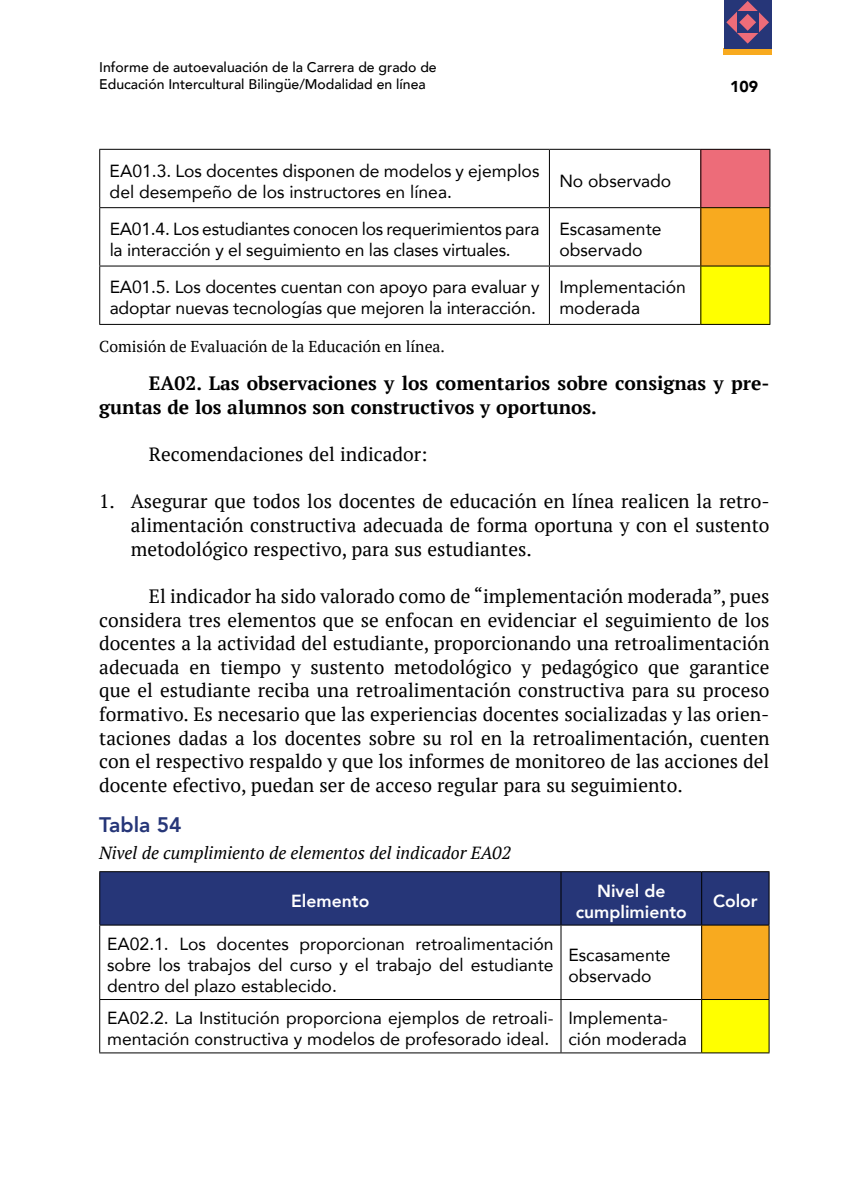
<style>
.page{position:relative;width:844px;height:1191px;background:#fff}
.page>*{position:absolute;margin:0;border:0;box-sizing:border-box;transform-origin:0 0}
.t1{font:800 21px "Avenir";color:#263678}
.t2{font:19.25px/23.6px "PT Serif";color:#000;text-align:justify}
.t3{font:700 19.25px/23.6px "PT Serif";color:#000}
.t4{font:17.5px/21px "Avenir";color:#000}
.t5{font:italic 17.5px "PT Serif";color:#000}
.t6{font:800 17.5px/21px "Avenir";color:#fff;text-align:center}
.t7{font:15.75px "PT Serif";color:#000}
.t8{font:900 15.75px "Avenir";color:#000}
.t9{font:500 14px/17.5px "Avenir";color:#000}
</style>
<div class="page">
<div style="left:723px;top:48px;width:48px;height:7px;background:#f8aa1f"></div>
<div style="left:723px;top:0;width:48px;height:49px;background:#263678"></div>
<svg style="left:726px;top:1px;width:42px;height:43px"></svg>
<div style="left:700px;top:149px;width:69px;height:59px;background:#ed6c79"></div>
<div style="left:700px;top:208px;width:69px;height:58px;background:#f8aa1f"></div>
<div style="left:700px;top:266px;width:69px;height:58px;background:#ff0"></div>
<hr style="left:99px;top:149px;width:450px;height:1px;background:#000">
<hr style="left:99px;top:150px;width:1px;height:57px;background:#000">
<hr style="left:549px;top:149px;width:151px;height:1px;background:#000">
<hr style="left:549px;top:150px;width:1px;height:57px;background:#000">
<hr style="left:700px;top:149px;width:70px;height:1px;background:#000">
<hr style="left:700px;top:150px;width:1px;height:57px;background:#000">
<hr style="left:769px;top:150px;width:1px;height:57px;background:#000">
<hr style="left:99px;top:207px;width:450px;height:1px;background:#000">
<hr style="left:99px;top:208px;width:1px;height:58px;background:#000">
<hr style="left:549px;top:207px;width:151px;height:1px;background:#000">
<hr style="left:549px;top:208px;width:1px;height:58px;background:#000">
<hr style="left:700px;top:207px;width:70px;height:1px;background:#000">
<hr style="left:700px;top:208px;width:1px;height:58px;background:#000">
<hr style="left:769px;top:208px;width:1px;height:58px;background:#000">
<hr style="left:99px;top:266px;width:450px;height:1px;background:#000">
<hr style="left:99px;top:266px;width:1px;height:58px;background:#000">
<hr style="left:549px;top:266px;width:151px;height:1px;background:#000">
<hr style="left:549px;top:266px;width:1px;height:58px;background:#000">
<hr style="left:700px;top:266px;width:70px;height:1px;background:#000">
<hr style="left:700px;top:266px;width:1px;height:58px;background:#000">
<hr style="left:769px;top:266px;width:1px;height:58px;background:#000">
<hr style="left:99px;top:324px;width:450px;height:1px;background:#000">
<hr style="left:549px;top:324px;width:151px;height:1px;background:#000">
<hr style="left:700px;top:324px;width:70px;height:1px;background:#000">
<div style="left:100px;top:872px;width:668px;height:52px;background:#263678"></div>
<div style="left:701px;top:925px;width:67px;height:74px;background:#f8aa1f"></div>
<div style="left:701px;top:999px;width:67px;height:54px;background:#ff0"></div>
<hr style="left:560px;top:872px;width:1px;height:52px;background:#000">
<hr style="left:701px;top:872px;width:1px;height:52px;background:#000">
<hr style="left:99px;top:871px;width:462px;height:1px;background:#000">
<hr style="left:99px;top:872px;width:1px;height:52px;background:#000">
<hr style="left:561px;top:871px;width:140px;height:1px;background:#000">
<hr style="left:701px;top:871px;width:68px;height:1px;background:#000">
<hr style="left:768px;top:872px;width:1px;height:52px;background:#000">
<hr style="left:99px;top:924px;width:462px;height:1px;background:#000">
<hr style="left:99px;top:925px;width:1px;height:74px;background:#000">
<hr style="left:561px;top:924px;width:140px;height:1px;background:#000">
<hr style="left:560px;top:925px;width:1px;height:74px;background:#000">
<hr style="left:701px;top:924px;width:68px;height:1px;background:#000">
<hr style="left:701px;top:925px;width:1px;height:74px;background:#000">
<hr style="left:768px;top:925px;width:1px;height:74px;background:#000">
<hr style="left:99px;top:999px;width:462px;height:1px;background:#000">
<hr style="left:99px;top:1000px;width:1px;height:52px;background:#000">
<hr style="left:561px;top:999px;width:140px;height:1px;background:#000">
<hr style="left:560px;top:1000px;width:1px;height:52px;background:#000">
<hr style="left:701px;top:999px;width:68px;height:1px;background:#000">
<hr style="left:701px;top:1000px;width:1px;height:52px;background:#000">
<hr style="left:768px;top:1000px;width:1px;height:52px;background:#000">
<hr style="left:99px;top:1052px;width:462px;height:1px;background:#000">
<hr style="left:561px;top:1052px;width:140px;height:1px;background:#000">
<hr style="left:701px;top:1052px;width:68px;height:1px;background:#000">
<p class="t9" style="left:99px;top:58px;width:339px">Informe de autoevaluación de la Carrera de grado de<br>Educación Intercultural Bilingüe/Modalidad en línea</p>
<p class="t8" style="left:729px;top:73px;width:29px">109</p>
<p class="t4" style="left:110px;top:160px;width:431px">EA01.3. Los docentes disponen de modelos y ejemplos del desempeño de los instructores en línea.</p>
<p class="t4" style="left:559px;top:170px;width:113px">No observado</p>
<p class="t4" style="left:110px;top:218px;width:431px">EA01.4. Los estudiantes conocen los requerimientos para la interacción y el seguimiento en las clases virtuales.</p>
<p class="t4" style="left:559px;top:218px;width:104px">Escasamente observado</p>
<p class="t4" style="left:110px;top:276px;width:431px">EA01.5. Los docentes cuentan con apoyo para evaluar y adoptar nuevas tecnologías que mejoren la interacción.</p>
<p class="t4" style="left:559px;top:276px;width:128px">Implementación moderada</p>
<p class="t7" style="left:99px;top:336px;width:347px">Comisión de Evaluación de la Educación en línea.</p>
<p class="t3" style="left:99px;top:371px;width:671px;text-indent:50px">EA02. Las observaciones y los comentarios sobre consignas y pre&shy;guntas de los alumnos son constructivos y oportunos.</p>
<p class="t2" style="left:149px;top:442px;width:280px">Recomendaciones del indicador:</p>
<p class="t2" style="left:131px;top:489px;width:640px;text-indent:-31px">1. Asegurar que todos los docentes de educación en línea realicen la retro&shy;alimentación constructiva adecuada de forma oportuna y con el sustento metodológico respectivo, para sus estudiantes.</p>
<p class="t2" style="left:99px;top:584px;width:671px;text-indent:50px">El indicador ha sido valorado como de “implementación moderada”, pues considera tres elementos que se enfocan en evidenciar el seguimiento de los docentes a la actividad del estudiante, proporcionando una retroalimentación adecuada en tiempo y sustento metodológico y pedagógico que garantice que el estudiante reciba una retroalimentación constructiva para su proceso formativo. Es necesario que las experiencias docentes socializadas y las orien&shy;taciones dadas a los docentes sobre su rol en la retroalimentación, cuenten con el respectivo respaldo y que los informes de monitoreo de las acciones del docente efectivo, puedan ser de acceso regular para su seguimiento.</p>
<p class="t1" style="left:99px;top:808px;width:84px">Tabla 54</p>
<p class="t5" style="left:99px;top:842px;width:413px">Nivel de cumplimiento de elementos del indicador EA02</p>
<p class="t6" style="left:291px;top:890px;width:80px">Elemento</p>
<p class="t6" style="left:575px;top:880px;width:113px">Nivel de cumplimiento</p>
<p class="t6" style="left:712px;top:890px;width:46px">Color</p>
<p class="t4" style="left:107px;top:933px;width:448px;text-align:justify">EA02.1. Los docentes proporcionan retroalimentación sobre los trabajos del curso y el trabajo del estudiante dentro del plazo establecido.</p>
<p class="t4" style="left:568px;top:943px;width:104px">Escasamente observado</p>
<p class="t4" style="left:107px;top:1007px;width:448px">EA02.2. La Institución proporciona ejemplos de retroali&shy;mentación constructiva y modelos de profesorado ideal.</p>
<p class="t4" style="left:568px;top:1007px;width:120px">Implementa&shy;ción moderada</p>
</div>
